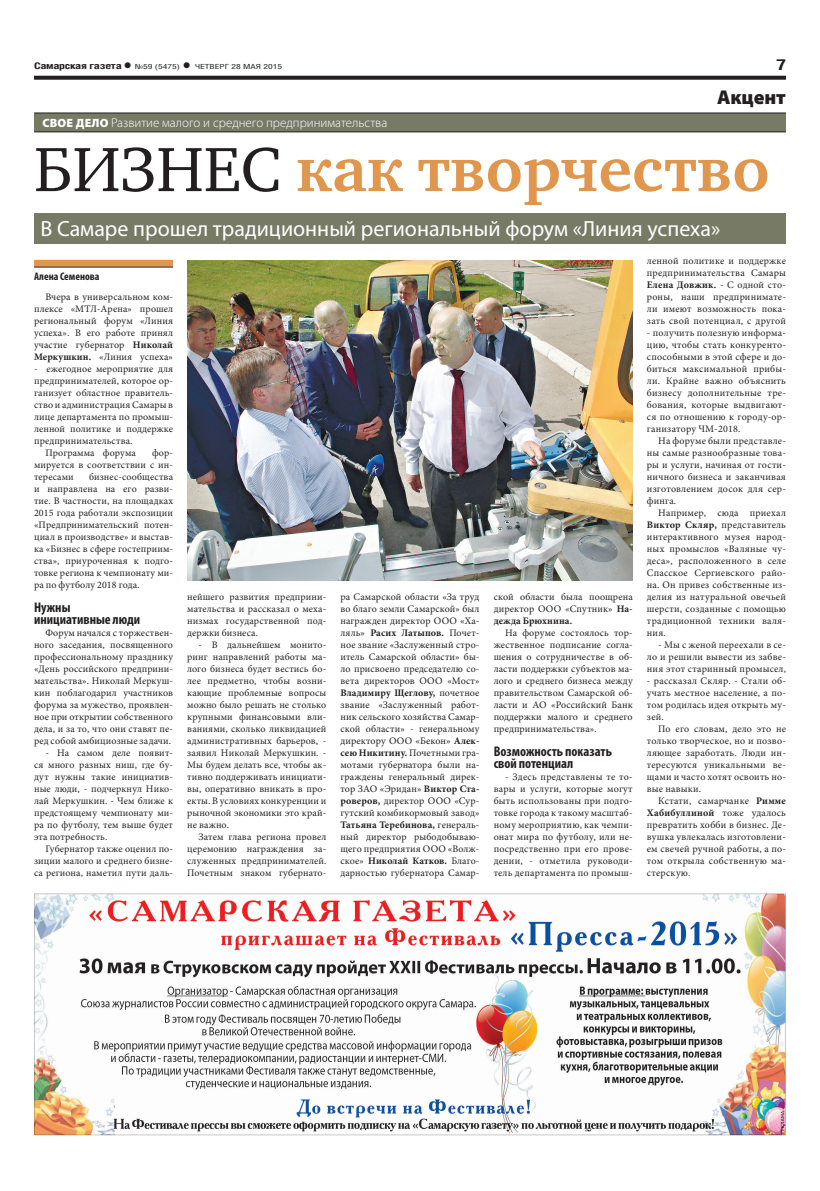
<style>
.page{position:relative;width:820px;height:1191px;background:#fff}
.page>*{position:absolute;margin:0;border:0;box-sizing:border-box;transform-origin:0 0}
.заголовок{font:700 64px "Charter C";color:#e0974d}
.ПОДЗАГОЛОВОК{font:22px "Myriad Pro";color:#fff}
.рубрика{font:900 20px "Myriad Pro";color:#231f20}
.t1{font:700 15px "Helios Cond";color:#231f20;scale:1.4 1}
.ЗАГ_в_ТЕКСТЕ{font:700 condensed 14px/12px "Myriad Pro";color:#231f20}
.надзаголовок{font:300 13px "Myriad Pro";color:#fff}
.АВТОР_цвет__копия{font:700 condensed 11px "Myriad Pro";color:#231f20}
.ОСНОВНОЙ{font:10px/12px "Minion Pro";letter-spacing:.015em;color:#231f20;text-align:justify}
.t2{font:700 9px "Helios Cond";letter-spacing:-.02em;color:#231f20;scale:1.4 1}
.t3{font:7px "Helios Cond";color:#231f20;scale:1.4 1}
.s1{font-size:16px}
.s2{font-weight:700;font-size:16px}
.s3{font-weight:900;font-size:12px}
.s4{font-weight:400;color:#231f20}
.s5{font-weight:700}
</style>
<div class="page">
<svg style="left:34px;top:76px;width:751px;height:4px;background:#322f2f"></svg>
<div style="left:34px;top:113px;width:751px;height:19px;background:#777a65"></div>
<hr style="left:34px;top:113px;width:751px;height:1px;background:#231f20">
<hr style="left:34px;top:132px;width:751px;height:1px;background:#231f20">
<div style="left:34px;top:214px;width:751px;height:30px;background:#777a65"></div>
<img style="left:34px;top:893px;width:751px;height:242px">
<div style="left:34px;top:260px;width:139px;height:7px;background:#e0974d"></div>
<hr style="left:34px;top:267px;width:139px;height:1px;background:#231f20">
<img style="left:188px;top:260px;width:444px;height:321px">
<p class="t2" style="left:34px;top:61px;width:71px">Самарская газета<span class="s1">•</span></p>
<p class="t3" style="left:135px;top:63px;width:107px">№59 (5475) <span class="s2">•</span> ЧЕТВЕРГ 28 МАЯ 2015</p>
<p class="t1" style="left:775px;top:55px;width:9px">7</p>
<p class="рубрика" style="left:716px;top:85px;width:70px">Акцент</p>
<p class="надзаголовок" style="left:42px;top:115px;width:346px"><span class="s3">СВОЕ ДЕЛО</span> Развитие малого и среднего предпринимательства</p>
<p class="заголовок" style="left:34px;top:134px;width:736px"><span class="s4">БИЗНЕС</span> как творчество</p>
<p class="ПОДЗАГОЛОВОК" style="left:40px;top:215px;width:681px">В Самаре прошел традиционный региональный форум «Линия успеха»</p>
<p class="АВТОР_цвет__копия" style="left:34px;top:270px;width:67px">Алена Семенова</p>
<p class="ОСНОВНОЙ" style="left:34px;top:291px;width:140px;text-indent:11px">Вчера в универсальном ком&shy;плексе «МТЛ-Арена» прошел региональный форум «Линия успеха». В его работе принял участие губернатор <span class="s5">Николай Меркушкин.</span> «Линия успеха»</p>
<p class="ОСНОВНОЙ" style="left:34px;top:363px;width:140px">- ежегодное мероприятие для предпринимателей, которое ор&shy;ганизует областное правитель&shy;ство и администрация Самары в лице департамента по промыш&shy;ленной политике и поддержке предпринимательства.</p>
<p class="ОСНОВНОЙ" style="left:45px;top:447px;width:92px">Программа форума</p>
<p class="ОСНОВНОЙ" style="left:34px;top:447px;width:140px;text-indent:118px">фор&shy;мируется в соответствии с ин&shy;тересами</p>
<p class="ОСНОВНОЙ" style="left:34px;top:471px;width:140px;text-indent:55px">бизнес-сообщества и направлена на его разви&shy;тие. В частности, на площадках 2015 года работали экспозиции «Предпринимательский потен&shy;циал в производстве» и выстав&shy;ка «Бизнес в сфере гостеприим&shy;ства», приуроченная к подго&shy;товке региона к чемпионату ми&shy;ра по футболу 2018 года.</p>
<p class="ЗАГ_в_ТЕКСТЕ" style="left:34px;top:601px;width:108px">Нужны инициативные люди</p>
<p class="ОСНОВНОЙ" style="left:34px;top:627px;width:140px;text-indent:11px">Форум начался с торжествен&shy;ного заседания, посвященного профессиональному празднику «День российского предприни&shy;мательства». Николай Меркуш&shy;кин поблагодарил участников форума за мужество, проявлен&shy;ное при открытии собственного дела, и за то, что они ставят пе&shy;ред собой амбициозные задачи.</p>
<p class="ОСНОВНОЙ" style="left:34px;top:747px;width:140px;text-indent:11px">- На самом деле появит&shy;ся много разных ниш, где бу&shy;дут нужны такие инициатив&shy;ные люди, - подчеркнул Нико&shy;лай Меркушкин. - Чем ближе к предстоящему чемпионату ми&shy;ра по футболу, тем выше будет эта потребность.</p>
<p class="ОСНОВНОЙ" style="left:34px;top:843px;width:140px;text-indent:11px">Губернатор также оценил по&shy;зиции малого и среднего бизне&shy;са региона, наметил пути даль-</p>
<p class="ОСНОВНОЙ" style="left:187px;top:591px;width:140px">нейшего развития предприни&shy;мательства и рассказал о меха&shy;низмах государственной под&shy;держки бизнеса.</p>
<p class="ОСНОВНОЙ" style="left:187px;top:639px;width:140px;text-indent:11px">- В дальнейшем монито&shy;ринг направлений работы ма&shy;лого бизнеса будет вестись бо&shy;лее предметно, чтобы возни&shy;кающие проблемные вопросы можно было решать не столько крупными финансовыми вли&shy;ваниями, сколько ликвидацией административных барьеров, - заявил Николай Меркушкин. - Мы будем делать все, чтобы ак&shy;тивно поддерживать инициати&shy;вы, оперативно вникать в про&shy;екты. В условиях конкуренции и рыночной экономики это край&shy;не важно.</p>
<p class="ОСНОВНОЙ" style="left:187px;top:831px;width:140px;text-indent:11px">Затем глава региона провел церемонию награждения за&shy;служенных предпринимателей.<br>Почетным знаком губернато-</p>
<p class="ОСНОВНОЙ" style="left:340px;top:591px;width:140px">ра Самарской области «За труд во благо земли Самарской» был награжден директор ООО «Ха&shy;ляль» <span class="s5">Расих Латыпов.</span> Почет&shy;ное звание «Заслуженный стро&shy;итель Самарской области» бы&shy;ло присвоено председателю со&shy;вета директоров ООО «Мост» <span class="s5">Владимиру Щеглову,</span> почетное звание «Заслуженный работ&shy;ник сельского хозяйства Самар&shy;ской области» - генеральному директору ООО «Бекон» <span class="s5">Алек&shy;сею Никитину.</span> Почетными гра&shy;мотами губернатора были на&shy;граждены генеральный дирек&shy;тор ЗАО «Эридан» <span class="s5">Виктор Ста&shy;роверов,</span> директор ООО «Сур&shy;гутский комбикормовый завод» <span class="s5">Татьяна Теребинова,</span> генераль&shy;ный директор рыбодобываю&shy;щего предприятия ООО «Волж&shy;ское» <span class="s5">Николай Катков.</span> Благо&shy;дарностью губернатора Самар-</p>
<p class="ОСНОВНОЙ" style="left:493px;top:591px;width:140px">ской области была поощрена директор ООО «Спутник» <span class="s5">На&shy;дежда Брюхнина.</span></p>
<p class="ОСНОВНОЙ" style="left:493px;top:627px;width:140px;text-indent:11px">На форуме состоялось тор&shy;жественное подписание согла&shy;шения о сотрудничестве в об&shy;ласти поддержки субъектов ма&shy;лого и среднего бизнеса между правительством Самарской об&shy;ласти и АО «Российский Банк поддержки малого и среднего предпринимательства».</p>
<p class="ЗАГ_в_ТЕКСТЕ" style="left:493px;top:745px;width:120px">Возможность показать свой потенциал</p>
<p class="ОСНОВНОЙ" style="left:493px;top:771px;width:140px;text-indent:11px">- Здесь представлены те то&shy;вары и услуги, которые могут быть использованы при подго&shy;товке города к такому масштаб&shy;ному мероприятию, как чемпи&shy;онат мира по футболу, или не&shy;посредственно при его прове&shy;дении, - отметила руководи&shy;тель департамента по промыш-</p>
<p class="ОСНОВНОЙ" style="left:646px;top:255px;width:140px">ленной политике и поддержке предпринимательства Самары <span class="s5">Елена Довжик.</span> - C одной сто&shy;роны, наши предпринимате&shy;ли имеют возможность пока&shy;зать свой потенциал, с другой</p>
<p class="ОСНОВНОЙ" style="left:646px;top:327px;width:140px">- получить полезную информа&shy;цию, чтобы стать конкуренто&shy;способными в этой сфере и до&shy;биться максимальной прибы&shy;ли. Крайне важно объяснить бизнесу дополнительные тре&shy;бования, которые выдвигают&shy;ся по отношению к городу-ор&shy;ганизатору ЧМ-2018.</p>
<p class="ОСНОВНОЙ" style="left:646px;top:435px;width:140px;text-indent:11px">На форуме были представле&shy;ны самые разнообразные това&shy;ры и услуги, начиная от гости&shy;ничного бизнеса и заканчивая изготовлением досок для сер&shy;финга.</p>
<p class="ОСНОВНОЙ" style="left:646px;top:507px;width:140px;text-indent:11px">Например, сюда приехал <span class="s5">Виктор Скляр,</span> представитель интерактивного музея народ&shy;ных промыслов «Валяные чу&shy;деса», расположенного в селе Спасское Сергиевского райо&shy;на. Он привез собственные из&shy;делия из натуральной овечьей шерсти, созданные с помощью традиционной техники валя&shy;ния.</p>
<p class="ОСНОВНОЙ" style="left:646px;top:639px;width:140px;text-indent:11px">- Мы с женой переехали в се&shy;ло и решили вывести из забве&shy;ния этот старинный промысел,</p>
<p class="ОСНОВНОЙ" style="left:646px;top:675px;width:140px">- рассказал Скляр. - Стали об&shy;учать местное население, а по&shy;том родилась идея открыть му&shy;зей.</p>
<p class="ОСНОВНОЙ" style="left:646px;top:723px;width:140px;text-indent:11px">По его словам, дело это не только творческое, но и позво&shy;ляющее заработать. Люди ин&shy;тересуются уникальными ве&shy;щами и часто хотят освоить но&shy;вые навыки.</p>
<p class="ОСНОВНОЙ" style="left:646px;top:795px;width:140px;text-indent:11px">Кстати, самарчанке <span class="s5">Римме Хабибуллиной</span> тоже удалось превратить хобби в бизнес. Де&shy;вушка увлекалась изготовлени&shy;ем свечей ручной работы, а по&shy;том открыла собственную ма&shy;стерскую.</p>
</div>
